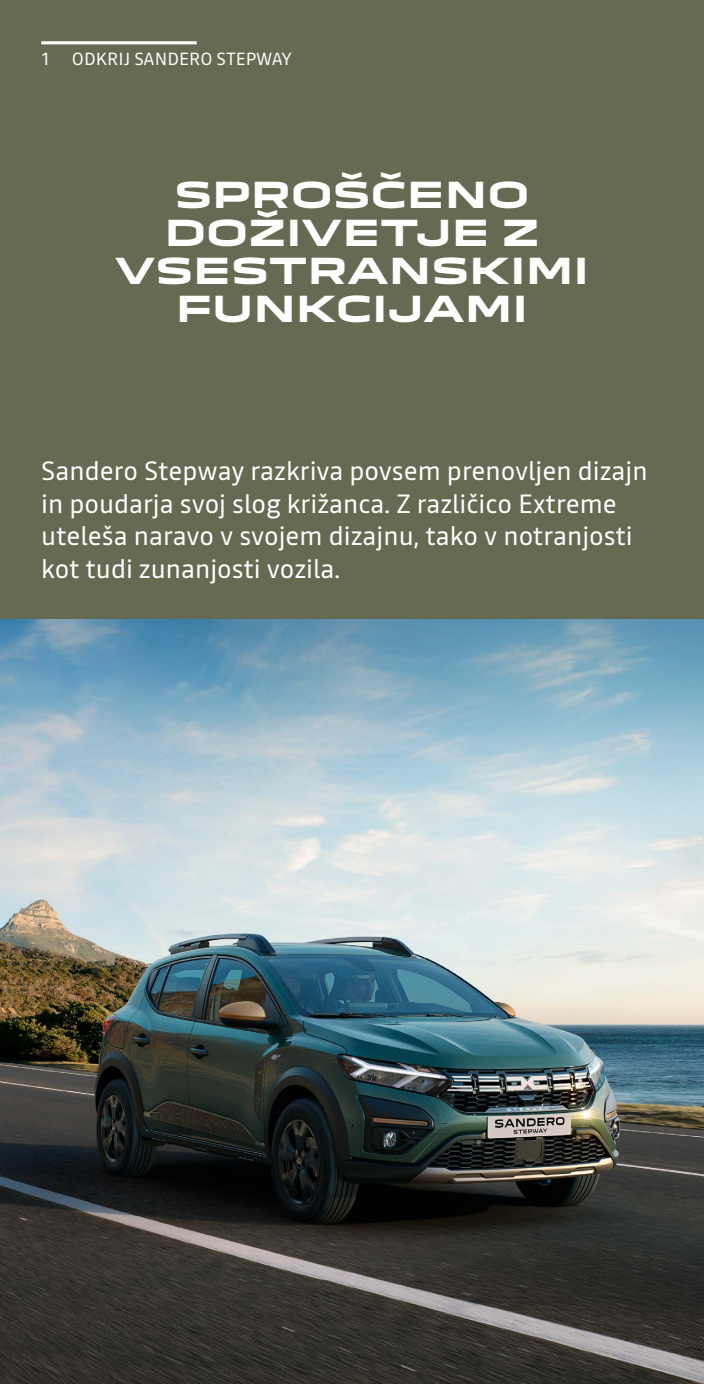
<style>
.page{position:relative;width:704px;height:1384px;background:#fff}
.page>*{position:absolute;margin:0;border:0;box-sizing:border-box;transform-origin:0 0}
.t1{font:700 35px/38.1px "Dacia Block Extended";color:#fff;text-align:center}
.t2{font:26.25px/32.5px "Read";color:#fff}
.t3{font:17.5px "Read";color:#fff}
</style>
<div class="page">
<div style="left:0;top:0;width:703px;height:679px;background:#646b52"></div>
<img style="left:0;top:619px;width:703px;height:765px">
<hr style="left:41px;top:41px;width:155px;height:3px;background:#fff">
<p class="t3" style="left:41px;top:46px;width:252px">1 ODKRIJ SANDERO STEPWAY</p>
<h1 class="t1" style="left:115px;top:176px;width:475px">SPROŠČENO<br>DOŽIVETJE Z<br>VSESTRANSKIMI<br>FUNKCIJAMI</h1>
<p class="t2" style="left:41px;top:455px;width:607px">Sandero Stepway razkriva povsem prenovljen dizajn in poudarja svoj slog križanca. Z različico Extreme uteleša naravo v svojem dizajnu, tako v notranjosti kot tudi zunanjosti vozila.</p>
</div>
